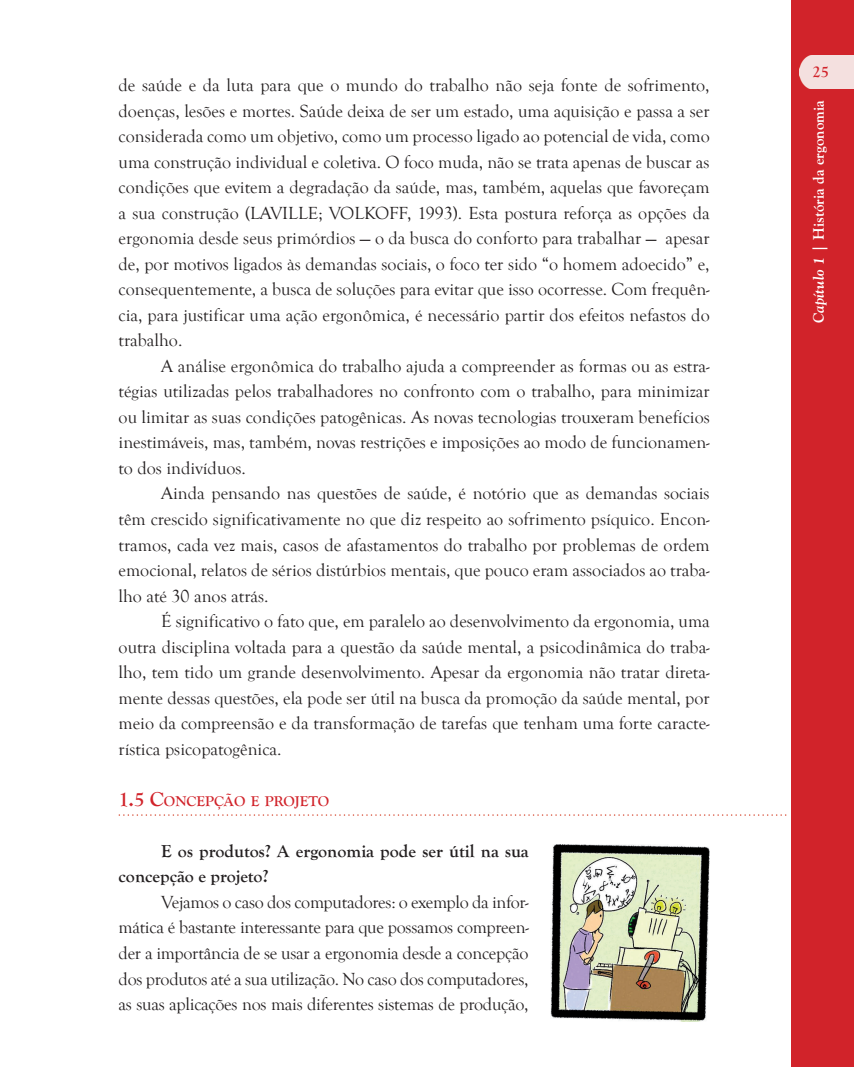
<style>
.page{position:relative;width:854px;height:1067px;background:#fff}
.page>*{position:absolute;margin:0;border:0;box-sizing:border-box;transform-origin:0 0}
.t1{font:18px/25.5px "Goudy Old Style T";color:#231f20;text-align:justify}
.t2{font:700 18px/25.5px "Goudy Old Style T";color:#231f20}
.t3{font:700 16.5px "Goudy Old Style T";color:#d1232a}
.t4{font:700 15px "Goudy Std";color:#fff}
.t5{font:700 14.7px "Goudy Old Style T";color:#d1232a}
.s1{font-size:21px}
.s2{font-style:italic}
</style>
<div class="page">
<div style="left:791px;top:0;width:63px;height:1066px;background:#d1232a"></div>
<div style="left:799px;top:55px;width:55px;height:34px;background:#f4e0df"></div>
<svg style="left:119px;top:814px;width:667px;height:1px"></svg>
<img style="left:550px;top:844px;width:160px;height:177px">
<p class="t1" style="left:119px;top:72px;width:592px">de saúde e da luta para que o mundo do trabalho não seja fonte de sofrimento, doenças, lesões e mortes. Saúde deixa de ser um estado, uma aquisição e passa a ser considerada como um objetivo, como um processo ligado ao potencial de vida, como uma construção individual e coletiva. O foco muda, não se trata apenas de buscar as condições que evitem a degradação da saúde, mas, também, aquelas que favoreçam a sua construção (LAVILLE; VOLKOFF, 1993). Esta postura reforça as opções da ergonomia desde seus primórdios — o da busca do conforto para trabalhar — apesar de, por motivos ligados às demandas sociais, o foco ter sido “o homem adoecido” e, consequentemente, a busca de soluções para evitar que isso ocorresse. Com frequên&shy;cia, para justificar uma ação ergonômica, é necessário partir dos efeitos nefastos do trabalho.</p>
<p class="t1" style="left:119px;top:353px;width:592px;text-indent:43px">A análise ergonômica do trabalho ajuda a compreender as formas ou as estra&shy;tégias utilizadas pelos trabalhadores no confronto com o trabalho, para minimizar ou limitar as suas condições patogênicas. As novas tecnologias trouxeram benefícios inestimáveis, mas, também, novas restrições e imposições ao modo de funcionamen&shy;to dos indivíduos.</p>
<p class="t1" style="left:119px;top:480px;width:592px;text-indent:43px">Ainda pensando nas questões de saúde, é notório que as demandas sociais têm crescido significativamente no que diz respeito ao sofrimento psíquico. Encon&shy;tramos, cada vez mais, casos de afastamentos do trabalho por problemas de ordem emocional, relatos de sérios distúrbios mentais, que pouco eram associados ao traba&shy;lho até 30 anos atrás.</p>
<p class="t1" style="left:119px;top:608px;width:592px;text-indent:43px">É significativo o fato que, em paralelo ao desenvolvimento da ergonomia, uma outra disciplina voltada para a questão da saúde mental, a psicodinâmica do traba&shy;lho, tem tido um grande desenvolvimento. Apesar da ergonomia não tratar direta&shy;mente dessas questões, ela pode ser útil na busca da promoção da saúde mental, por meio da compreensão e da transformação de tarefas que tenham uma forte caracte&shy;rística psicopatogênica.</p>
<p class="t5" style="left:119px;top:792px;width:212px"><span class="s1">1.5 C</span>ONCEPÇÃO E PROJETO</p>
<p class="t2" style="left:119px;top:838px;width:411px;text-indent:43px">E os produtos? A ergonomia pode ser útil na sua concepção e projeto?</p>
<p class="t1" style="left:119px;top:889px;width:412px;text-indent:43px">Vejamos o caso dos computadores: o exemplo da infor&shy;mática é bastante interessante para que possamos compreen&shy;der a importância de se usar a ergonomia desde a concepção dos produtos até a sua utilização. No caso dos computadores, as suas aplicações nos mais diferentes sistemas de produção,</p>
<p class="t3" style="left:812px;top:62px;width:18px">25</p>
<p class="t4" style="left:812px;top:323px;width:224px;rotate:-90deg"><span class="s2">Capítulo 1</span> | História da ergonomia</p>
</div>
